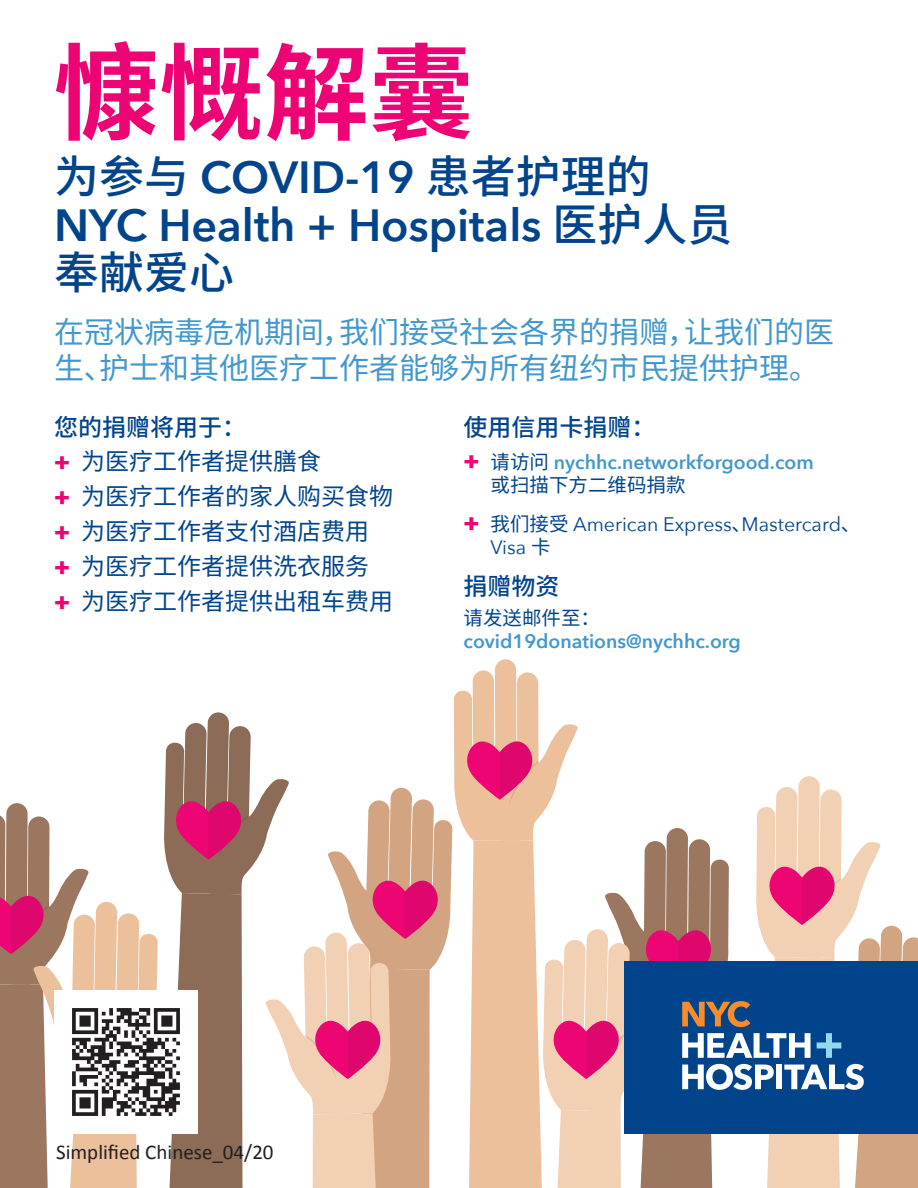
<style>
.page{position:relative;width:918px;height:1188px;background:#fff}
.page>*{position:absolute;margin:0;border:0;box-sizing:border-box;transform-origin:0 0}
.t1{font:700 105px "Source Han Sans SC";color:#ed0373}
.t2{font:600 45px "Avenir Next";color:#01448c}
.t3{font:500 45px "Source Han Sans SC";color:#01448c}
.t4{font:30px/36px "Source Han Sans SC";color:#4298cd}
.t5{font:24px/34.8px "Source Han Sans SC";color:#01448c}
.t6{font:500 24px "Source Han Sans SC";color:#01448c}
.t7{font:21px "Calibri";color:#231f20}
.t8{font:600 19.5px "Avenir Next";color:#4298cd}
.t9{font:19.5px/23.4px "Avenir Next";color:#01448c}
.t10{font:19.5px "Source Han Sans SC";color:#01448c}
.s1{font-family:"Avenir Next";font-weight:600}
.s2{font-family:"Source Han Sans SC";font-weight:500}
.s3{font-weight:500}
.s4{font-family:"Avenir Next";font-weight:800;color:#ed0373}
.s5{font-weight:800;font-size:24px;color:#ed0373}
.s6{font-family:"Source Han Sans SC";font-weight:400;color:#01448c}
.s7{font-family:"Source Han Sans SC"}
</style>
<div class="page">
<svg style="left:0;top:803px;width:158px;height:385px"></svg>
<svg style="left:164px;top:659px;width:754px;height:529px"></svg>
<div style="left:54px;top:990px;width:144px;height:144px;background:#fff"></div>
<img style="left:72px;top:1008px;width:108px;height:108px">
<h1 class="t1" style="left:54px;top:34px;width:421px">慷慨解囊</h1>
<h2 class="t3" style="left:54px;top:151px;width:598px">为参与 <span class="s1">COVID-19</span> 患者护理的</h2>
<h2 class="t2" style="left:54px;top:187px;width:680px">NYC Health + Hospitals <span class="s2">医护人员</span></h2>
<h2 class="t3" style="left:54px;top:247px;width:181px">奉献爱心</h2>
<p class="t4" style="left:54px;top:315px;width:782px">在冠状病毒危机期间，我们接受社会各界的捐赠，让我们的医生、护士和其他医疗工作者能够为所有纽约市民提供护理。</p>
<p class="t5" style="left:54px;top:410px;width:340px"><span class="s3">您的捐赠将用于：<br></span><span class="s4">+</span> 为医疗工作者提供膳食<br><span class="s4">+</span> 为医疗工作者的家人购买食物<span class="s4">+</span> 为医疗工作者支付酒店费用<br><span class="s4">+</span> 为医疗工作者提供洗衣服务<br><span class="s4">+</span> 为医疗工作者提供出租车费用</p>
<p class="t6" style="left:464px;top:413px;width:193px">使用信用卡捐赠：</p>
<p class="t8" style="left:464px;top:445px;width:352px"><span class="s5">+</span> <span class="s6">请访问</span> nychhc.networkforgood.com</p>
<p class="t10" style="left:490px;top:474px;width:196px">或扫描下方二维码捐款</p>
<p class="t9" style="left:490px;top:512px;width:371px;text-indent:-27px"><span class="s5">+</span> <span class="s7">我们接受</span> American Express<span class="s7">、</span>Mastercard<span class="s7">、<br></span>Visa <span class="s7">卡</span></p>
<p class="t6" style="left:464px;top:573px;width:97px">捐赠物资</p>
<p class="t10" style="left:464px;top:606px;width:138px">请发送邮件至：</p>
<p class="t8" style="left:464px;top:624px;width:279px">covid19donations@nychhc.org</p>
<p class="t7" style="left:56px;top:1139px;width:219px">Simplified Chinese_04/20</p>
</div>
